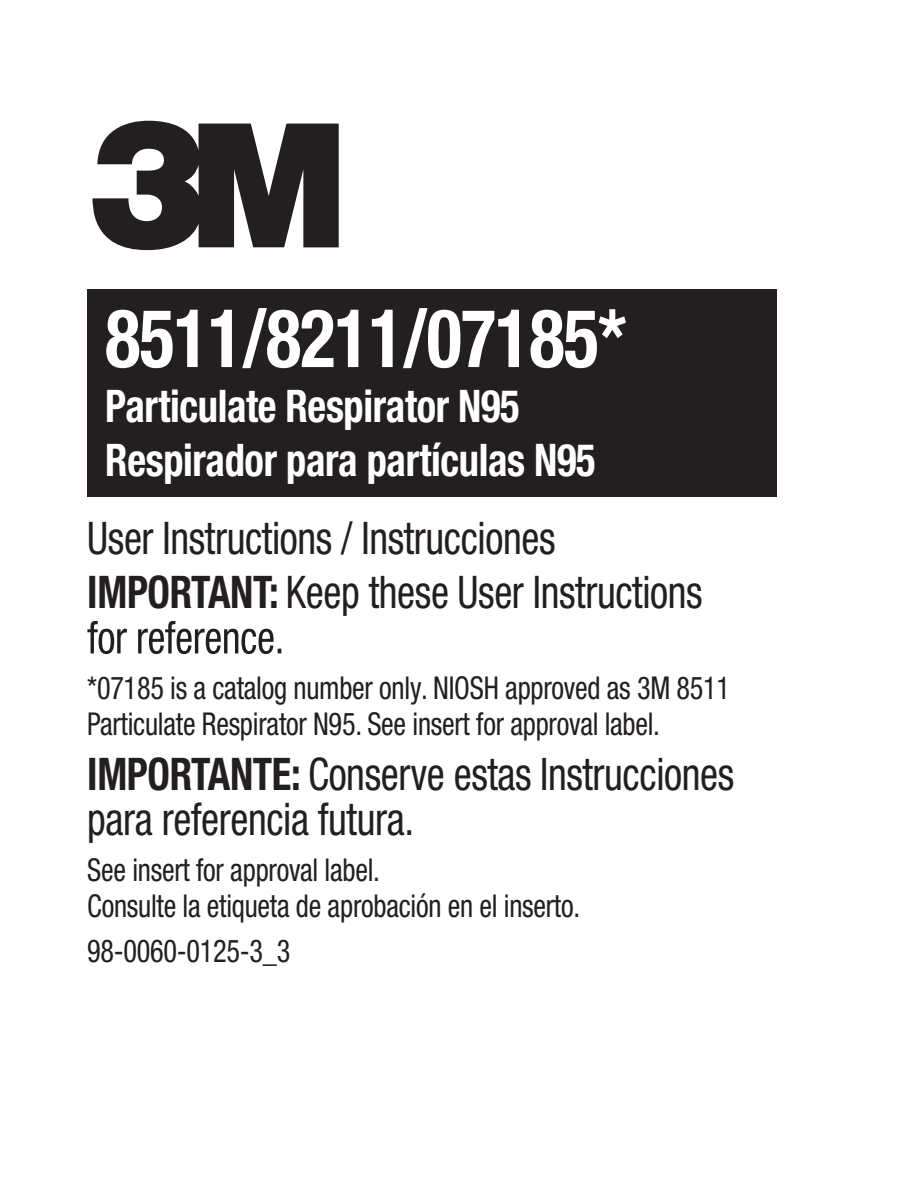
<style>
.page{position:relative;width:918px;height:1188px;background:#fff}
.page>*{position:absolute;margin:0;border:0;box-sizing:border-box;transform-origin:0 0}
.t1{font:700 condensed 81px "Helvetica Neue LT Std";letter-spacing:-.01em;color:#fff;scale:.9 1}
.t2{font:condensed 45px/54.8px "Helvetica Neue LT Std";letter-spacing:-.01em;color:#231f20;scale:.9 1}
.t3{font:700 condensed 45px/54.8px "Helvetica Neue LT Std";letter-spacing:-.01em;color:#fff;scale:.9 1}
.t4{font:condensed 31.5px/36px "Helvetica Neue LT Std";letter-spacing:-.01em;color:#231f20;scale:.9 1}
.s1{font-weight:700}
</style>
<div class="page">
<div style="left:87px;top:289px;width:690px;height:208px;background:#231f20"></div>
<svg style="left:87px;top:621px;width:194px;height:33px"></svg>
<svg style="left:92px;top:120px;width:247px;height:130px"></svg>
<h1 class="t1" style="left:105px;top:289px;width:581px">8511/8211/07185*</h1>
<h2 class="t3" style="left:105px;top:378px;width:546px">Particulate Respirator N95<br>Respirador para partículas N95</h2>
<h2 class="t2" style="left:87px;top:510px;width:685px">User Instructions / Instrucciones<br><span class="s1">IMPORTANT:</span> Keep these User Instructions</h2>
<p class="t4" style="left:87px;top:670px;width:716px">*07185 is a catalog number only. NIOSH approved as 3M 8511<br>Particulate Respirator N95. See insert for approval label.</p>
<h2 class="t2" style="left:87px;top:751px;width:720px;line-height:45px"><span class="s1">IMPORTANTE:</span> Conserve estas Instrucciones para referencia futura.</h2>
<p class="t4" style="left:87px;top:851px;width:549px">See insert for approval label.<br>Consulte la etiqueta de aprobación en el inserto.</p>
<p class="t4" style="left:87px;top:933px;width:227px">98-0060-0125-3_3</p>
</div>
